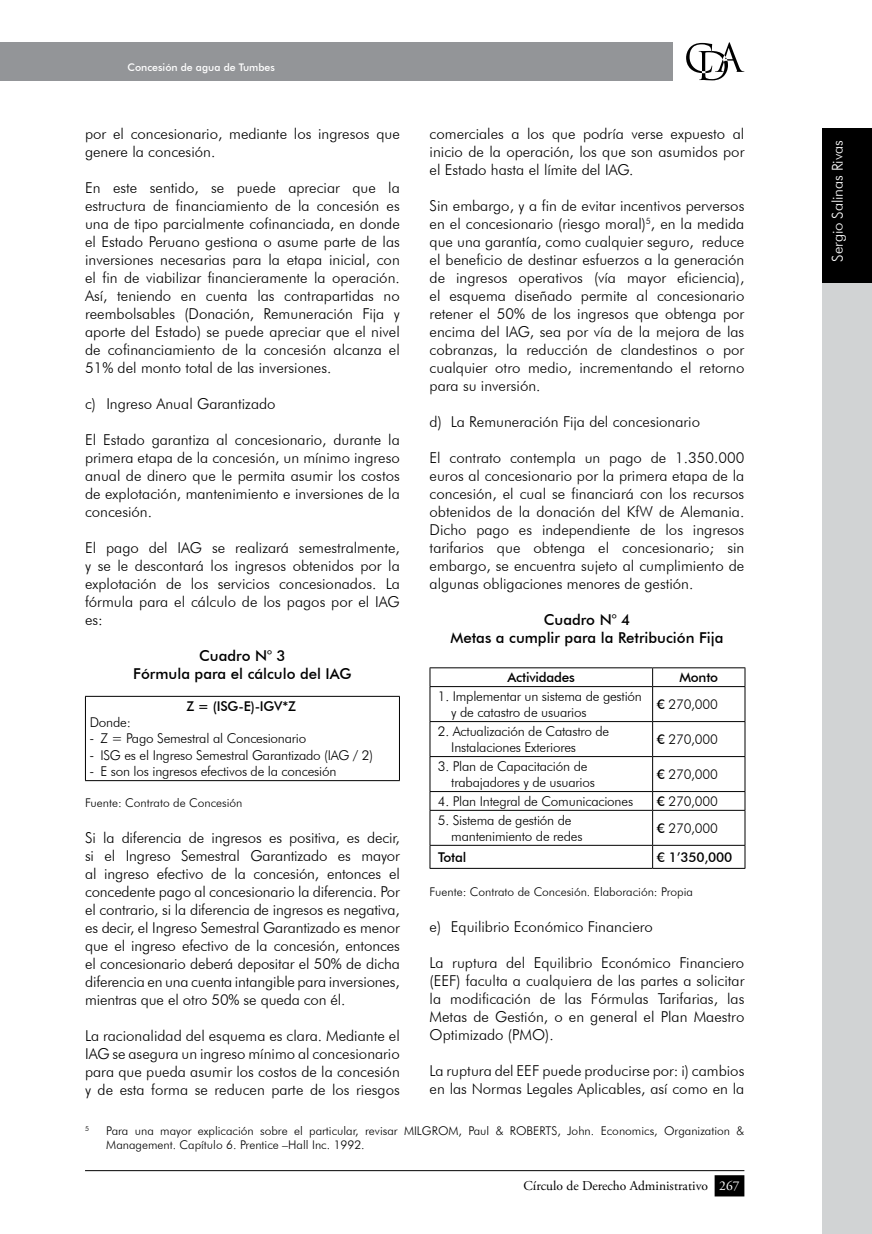
<style>
.page{position:relative;width:872px;height:1234px;background:#fff}
.page>*{position:absolute;margin:0;border:0;box-sizing:border-box;transform-origin:0 0}
.t1{font:300 15px/18px "Futura BT";color:#000;text-align:justify}
.t2{font:500 15px/18px "Futura BT";color:#000;text-align:center}
.t3{font:300 15px "Futura BT";letter-spacing:-.01em;color:#fff}
.t4{font:300 13.5px/16.2px "Futura BT";letter-spacing:-.015em;color:#000}
.t5{font:500 13.5px "Futura BT";letter-spacing:-.015em;color:#000}
.t6{font:13.5px "Adobe Garamond Pro";color:#000}
.t7{font:300 12px/14.4px "Futura BT";color:#000}
.t8{font:500 10.5px "Futura BT";color:#fff}
.t9{font:300 7.05px "Futura BT";color:#000}
.s1{font-family:"Calibri";font-weight:400}
.s2{font-weight:500}
.s3{color:#fff}
</style>
<div class="page">
<div style="left:822px;top:281px;width:50px;height:952px;background:#d1d3d4"></div>
<div style="left:0;top:43px;width:673px;height:38px;background:#939598"></div>
<div style="left:822px;top:128px;width:50px;height:154px;background:#000"></div>
<svg style="left:686px;top:42px;width:58px;height:38px"></svg>
<hr style="left:85px;top:1169px;width:659px;height:1px;background:#000">
<div style="left:715px;top:1175px;width:28px;height:20px;background:#000"></div>
<div style="left:714px;top:1174px;width:30px;height:22px;border:2px solid #000"></div>
<hr style="left:85px;top:695px;width:315px;height:1px;background:#000">
<hr style="left:85px;top:696px;width:1px;height:84px;background:#000">
<hr style="left:399px;top:696px;width:1px;height:84px;background:#000">
<hr style="left:85px;top:780px;width:315px;height:1px;background:#000">
<hr style="left:429px;top:667px;width:223px;height:1px;background:#000">
<svg style="left:429px;top:668px;width:1px;height:18px"></svg>
<hr style="left:652px;top:667px;width:93px;height:1px;background:#000">
<svg style="left:652px;top:668px;width:1px;height:18px"></svg>
<svg style="left:744px;top:668px;width:1px;height:18px"></svg>
<hr style="left:429px;top:686px;width:223px;height:1px;background:#000">
<hr style="left:429px;top:686px;width:1px;height:35px;background:#000">
<hr style="left:652px;top:686px;width:93px;height:1px;background:#000">
<hr style="left:652px;top:686px;width:1px;height:35px;background:#000">
<hr style="left:744px;top:686px;width:1px;height:35px;background:#000">
<hr style="left:429px;top:721px;width:223px;height:1px;background:#000">
<hr style="left:429px;top:721px;width:1px;height:35px;background:#000">
<hr style="left:652px;top:721px;width:93px;height:1px;background:#000">
<hr style="left:652px;top:721px;width:1px;height:35px;background:#000">
<hr style="left:744px;top:721px;width:1px;height:35px;background:#000">
<hr style="left:429px;top:756px;width:223px;height:1px;background:#000">
<hr style="left:429px;top:756px;width:1px;height:35px;background:#000">
<hr style="left:652px;top:756px;width:93px;height:1px;background:#000">
<hr style="left:652px;top:756px;width:1px;height:35px;background:#000">
<hr style="left:744px;top:756px;width:1px;height:35px;background:#000">
<hr style="left:429px;top:791px;width:223px;height:1px;background:#000">
<svg style="left:429px;top:791px;width:1px;height:18px"></svg>
<hr style="left:652px;top:791px;width:93px;height:1px;background:#000">
<svg style="left:652px;top:791px;width:1px;height:18px"></svg>
<svg style="left:744px;top:791px;width:1px;height:18px"></svg>
<hr style="left:429px;top:809px;width:223px;height:1px;background:#000">
<hr style="left:429px;top:810px;width:1px;height:34px;background:#000">
<hr style="left:652px;top:809px;width:93px;height:1px;background:#000">
<hr style="left:652px;top:810px;width:1px;height:34px;background:#000">
<hr style="left:744px;top:810px;width:1px;height:34px;background:#000">
<hr style="left:429px;top:844px;width:223px;height:1px;background:#000">
<svg style="left:429px;top:845px;width:1px;height:22px"></svg>
<hr style="left:652px;top:844px;width:93px;height:1px;background:#000">
<svg style="left:652px;top:845px;width:1px;height:22px"></svg>
<svg style="left:744px;top:845px;width:1px;height:22px"></svg>
<hr style="left:429px;top:867px;width:223px;height:1px;background:#000">
<hr style="left:652px;top:867px;width:93px;height:1px;background:#000">
<p class="t8" style="left:128px;top:60px;width:149px">Concesión de agua de Tumbes</p>
<p class="t1" style="left:85px;top:125px;width:316px">por el concesionario, mediante los ingresos que genere la concesión.</p>
<p class="t1" style="left:85px;top:179px;width:316px">E n este sentido, se puede apreciar que la estructura de financiamiento de la concesión es una de tipo parcialmente cofinanciada, en donde el Estado Peruano gestiona o asume parte de las inversiones necesarias para la etapa inicial, con el fin de viabilizar financieramente la operación.<br>Así, teniendo en cuenta las contrapartidas no reembolsables (Donación, Remuneración Fija y aporte del Estado) se puede apreciar que el nivel de cofinanciamiento de la concesión alcanza el 51% del monto total de las inversiones.</p>
<p class="t1" style="left:85px;top:395px;width:192px">c) I ngreso Anual Garantizado</p>
<p class="t1" style="left:85px;top:431px;width:316px">E l Estado garantiza al concesionario, durante la primera etapa de la concesión, un mínimo ingreso anual de dinero que le permita asumir los costos de explotación, mantenimiento e inversiones de la concesión.</p>
<p class="t1" style="left:85px;top:539px;width:316px">E l pago del IAG se realizará semestralmente, y se le descontará los ingresos obtenidos por la explotación de los servicios concesionados. La fórmula para el cálculo de los pagos por el IAG es:</p>
<p class="t2" style="left:133px;top:647px;width:220px">Cuadro N° 3<br>Fórmula para el cálculo del IAG</p>
<p class="t5" style="left:186px;top:697px;width:111px">Z = (ISG-E)-IGV*Z</p>
<p class="t4" style="left:90px;top:714px;width:43px">Donde:</p>
<p class="t4" style="left:90px;top:730px;width:218px"><span class="s1">-</span> Z = Pago Semestral al Concesionario</p>
<p class="t4" style="left:90px;top:746px;width:285px"><span class="s1">-</span> ISG es el I ngreso Semestral Garantizado (IAG / 2)</p>
<p class="t4" style="left:90px;top:762px;width:248px"><span class="s1">-</span> E son los ingresos efectivos de la concesión</p>
<p class="t7" style="left:85px;top:794px;width:159px">Fuente: Contrato de Concesión</p>
<p class="t1" style="left:85px;top:827px;width:316px">Si la diferencia de ingresos es positiva, es decir, si el I ngreso Semestral Garantizado es mayor al ingreso efectivo de la concesión, entonces el concedente pago al concesionario la diferencia. Por el contrario, si la diferencia de ingresos es negativa, es decir, el I ngreso Semestral Garantizado es menor que el ingreso efectivo de la concesión, entonces el concesionario deberá depositar el 50% de dicha diferencia en una cuenta intangible para inversiones, mientras que el otro 50% se queda con él.</p>
<p class="t1" style="left:85px;top:1025px;width:316px">La racionalidad del esquema es clara. Mediante el IAG se asegura un ingreso mínimo al concesionario para que pueda asumir los costos de la concesión y de esta forma se reducen parte de los riesgos</p>
<p class="t1" style="left:429px;top:125px;width:316px">comerciales a los que podría verse expuesto al inicio de la operación, los que son asumidos por el Estado hasta el límite del IAG.</p>
<p class="t1" style="left:429px;top:197px;width:316px">Sin embargo, y a fin de evitar incentivos perversos en el concesionario (riesgo moral)<sup>5</sup>, en la medida que una garantía, como cualquier seguro, reduce el beneficio de destinar esfuerzos a la generación de ingresos operativos (vía mayor eficiencia), el esquema diseñado permite al concesionario retener el 50% de los ingresos que obtenga por encima del IAG, sea por vía de la mejora de las cobranzas, la reducción de clandestinos o por cualquier otro medio, incrementando el retorno para su inversión.</p>
<p class="t1" style="left:429px;top:413px;width:272px">d) La Remuneración Fija del concesionario</p>
<p class="t1" style="left:429px;top:449px;width:316px">E l contrato contempla un pago de 1.350.000 euros al concesionario por la primera etapa de la concesión, el cual se financiará con los recursos obtenidos de la donación del KfW de Alemania.<br>Dicho pago es independiente de los ingresos tarifarios que obtenga el concesionario; sin embargo, se encuentra sujeto al cumplimiento de algunas obligaciones menores de gestión.</p>
<p class="t2" style="left:450px;top:611px;width:274px">Cuadro N° 4<br>Metas a cumplir para la Retribución Fija</p>
<p class="t5" style="left:507px;top:669px;width:69px">Actividades</p>
<p class="t5" style="left:679px;top:669px;width:40px">Monto</p>
<p class="t4" style="left:451px;top:688px;width:192px;text-indent:-14px">1. I mplementar un sistema de gestión y de catastro de usuarios</p>
<p class="t4" style="left:657px;top:696px;width:62px"><span class="s2">€</span> 270,000</p>
<p class="t4" style="left:451px;top:723px;width:160px;text-indent:-14px">2. Actualización de Catastro de<br>I nstalaciones Exteriores</p>
<p class="t4" style="left:657px;top:731px;width:62px"><span class="s2">€</span> 270,000</p>
<p class="t4" style="left:451px;top:758px;width:145px;text-indent:-14px">3. Plan de Capacitación de trabajadores y de usuarios</p>
<p class="t4" style="left:657px;top:766px;width:62px"><span class="s2">€</span> 270,000</p>
<p class="t4" style="left:438px;top:792px;width:197px">4. Plan I ntegral de Comunicaciones</p>
<p class="t4" style="left:657px;top:792px;width:62px"><span class="s2">€</span> 270,000</p>
<p class="t4" style="left:451px;top:811px;width:133px;text-indent:-14px">5. Sistema de gestión de mantenimiento de redes</p>
<p class="t4" style="left:657px;top:819px;width:62px"><span class="s2">€</span> 270,000</p>
<p class="t5" style="left:438px;top:848px;width:30px">Total</p>
<p class="t5" style="left:657px;top:848px;width:77px">€ 1’350,000</p>
<p class="t7" style="left:429px;top:884px;width:265px">Fuente: Contrato de Concesión. E laboración: Propia</p>
<p class="t1" style="left:429px;top:917px;width:225px">e) Equilibrio Económico Financiero</p>
<p class="t1" style="left:429px;top:953px;width:316px">La ruptura del Equilibrio Económico Financiero (EE F) faculta a cualquiera de las partes a solicitar la modificación de las Fórmulas Tarifarias, las Metas de Gestión, o en general el Plan Maestro Optimizado (PMO).</p>
<p class="t1" style="left:429px;top:1061px;width:316px">La ruptura del EE F puede producirse por: i) cambios en las Normas Legales Aplicables, así como en la</p>
<p class="t9" style="left:85px;top:1123px;width:6px">5</p>
<p class="t7" style="left:106px;top:1123px;width:639px">Para una mayor explicación sobre el particular, revisar MI LGROM, Paul &amp; ROBE RTS, John. Economics, Organization &amp;<br>Management. Capítulo 6. Prentice –Hall I nc. 1992.</p>
<p class="t6" style="left:523px;top:1176px;width:217px">Círculo de Derecho Administrativo <span class="s3">267</span></p>
<p class="t3" style="left:828px;top:261px;width:123px;rotate:-90deg">Sergio Salinas Rivas</p>
</div>
